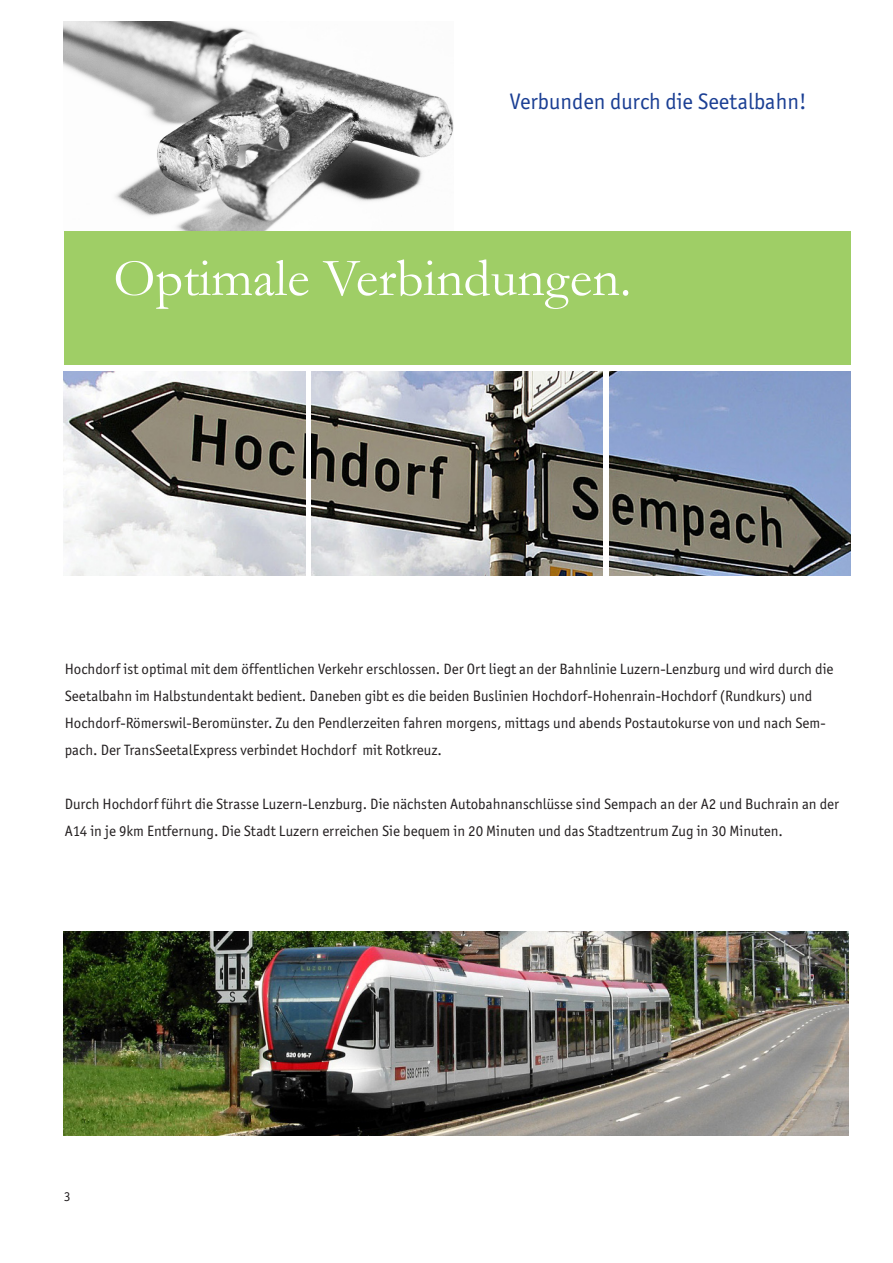
<style>
.page{position:relative;width:893px;height:1263px;background:#fff}
.page>*{position:absolute;margin:0;border:0;box-sizing:border-box;transform-origin:0 0}
.t1{font:54px "Garamond";color:#fff}
.t2{font:22.5px "ITC Officina Sans";color:#1b3f94}
.t3{font:15px/27px "ITC Officina Sans";color:#231f20}
.t4{font:13.5px "ITC Officina Sans";color:#231f20}
</style>
<div class="page">
<img style="left:64px;top:21px;width:390px;height:210px">
<div style="left:64px;top:231px;width:786px;height:134px;background:#9fce66"></div>
<img style="left:64px;top:371px;width:241px;height:204px">
<img style="left:609px;top:371px;width:241px;height:204px">
<img style="left:312px;top:371px;width:291px;height:204px">
<img style="left:64px;top:932px;width:784px;height:203px">
<h2 class="t2" style="left:510px;top:88px;width:298px">Verbunden durch die Seetalbahn!</h2>
<h1 class="t1" style="left:113px;top:242px;width:520px">Optimale Verbindungen.</h1>
<p class="t3" style="left:65px;top:655px;width:770px">Hochdorf ist optimal mit dem öffentlichen Verkehr erschlossen. Der Ort liegt an der Bahnlinie Luzern-Lenzburg und wird durch die Seetalbahn im Halbstundentakt bedient. Daneben gibt es die beiden Buslinien Hochdorf-Hohenrain-Hochdorf (Rundkurs) und Hochdorf-Römerswil-Beromünster. Zu den Pendlerzeiten fahren morgens, mittags und abends Postautokurse von und nach Sem&shy;pach. Der TransSeetalExpress verbindet Hochdorf mit Rotkreuz.</p>
<p class="t3" style="left:65px;top:790px;width:776px">Durch Hochdorf führt die Strasse Luzern-Lenzburg. Die nächsten Autobahnanschlüsse sind Sempach an der A2 und Buchrain an der<br>A14 in je 9km Entfernung. Die Stadt Luzern erreichen Sie bequem in 20 Minuten und das Stadtzentrum Zug in 30 Minuten.</p>
<p class="t4" style="left:64px;top:1189px;width:8px">3</p>
</div>
